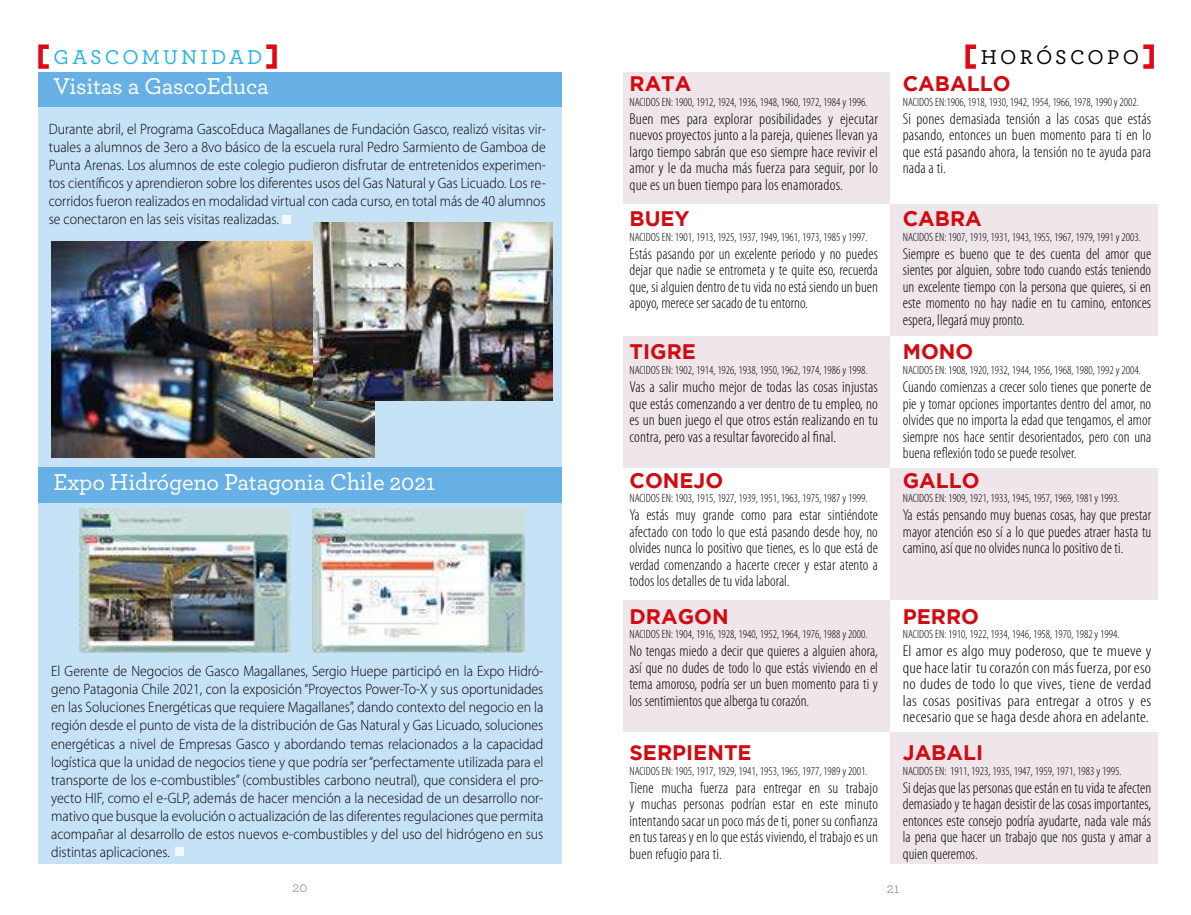
<style>
.page{position:relative;width:1191px;height:915px;background:#fff}
.page>*{position:absolute;margin:0;border:0;box-sizing:border-box;transform-origin:0 0}
.t1{font:500 24px "Archer";letter-spacing:-.01em;color:#fff}
.t2{font:700 21px "Gotham";color:#d20a11}
.t3{font:500 21px "Archer";letter-spacing:.155em;color:#26b3e8}
.t4{font:500 21px "Archer";letter-spacing:.155em;color:#000}
.t5{font:300 condensed 15.75px/16.5px "Myriad Pro";letter-spacing:.005em;color:#000;text-align:justify}
.t6{font:300 condensed 15.75px/16.5px "Myriad Pro";letter-spacing:.005em;color:#000;text-align:justify;scale:1.04 1}
.t7{font:300 condensed 15.75px/16.5px "Myriad Pro";letter-spacing:.005em;color:#000;text-align:justify;scale:1.12 1}
.t8{font:300 15px/18px "Myriad Pro";color:#000;text-align:justify;scale:.92 1}
.t9{font:300 15px "Archer";color:#6d6d6c}
.t10{font:300 condensed 12px "Myriad Pro";color:#000}
</style>
<div class="page">
<div style="left:623px;top:72px;width:267px;height:132px;background:#efe6eb"></div>
<div style="left:623px;top:336px;width:267px;height:132px;background:#efe6eb"></div>
<div style="left:623px;top:600px;width:267px;height:131px;background:#efe6eb"></div>
<div style="left:629px;top:468px;width:264px;height:133px;background:#fff"></div>
<div style="left:890px;top:204px;width:268px;height:132px;background:#efe6eb"></div>
<div style="left:890px;top:468px;width:268px;height:131px;background:#efe6eb"></div>
<div style="left:890px;top:731px;width:268px;height:132px;background:#efe6eb"></div>
<div style="left:965px;top:44px;width:13px;height:25px;border:4px solid #e30613"></div>
<div style="left:1141px;top:44px;width:12px;height:25px;border:4px solid #e30613"></div>
<div style="left:38px;top:72px;width:523px;height:791px;background:#c6e2f7"></div>
<div style="left:38px;top:72px;width:523px;height:35px;background:#67b0e6"></div>
<div style="left:38px;top:467px;width:523px;height:35px;background:#67b0e6"></div>
<div style="left:38px;top:44px;width:13px;height:25px;border:4px solid #e30613"></div>
<div style="left:264px;top:44px;width:13px;height:25px;border:4px solid #e30613"></div>
<div style="left:282px;top:216px;width:8px;height:8px;background:#f2f8fd"></div>
<img style="left:51px;top:242px;width:323px;height:215px">
<div style="left:175px;top:847px;width:9px;height:8px;background:#f2f8fd"></div>
<img style="left:79px;top:508px;width:211px;height:144px">
<img style="left:312px;top:508px;width:212px;height:144px">
<img style="left:314px;top:222px;width:238px;height:178px">
<h2 class="t3" style="left:54px;top:41px;width:210px">GASCOMUNIDAD</h2>
<h1 class="t1" style="left:54px;top:68px;width:217px">Visitas a GascoEduca</h1>
<p class="t8" style="left:49px;top:120px;width:542px">Durante abril, el Programa GascoEduca Magallanes de Fundación Gasco, realizó visitas vir&shy;tuales a alumnos de 3ero a 8vo básico de la escuela rural Pedro Sarmiento de Gamboa de Punta Arenas. Los alumnos de este colegio pudieron disfrutar de entretenidos experimen&shy;tos científicos y aprendieron sobre los diferentes usos del Gas Natural y Gas Licuado. Los re&shy;corridos fueron realizados en modalidad virtual con cada curso, en total más de 40 alumnos se conectaron en las seis visitas realizadas.</p>
<h1 class="t1" style="left:54px;top:464px;width:384px">Expo Hidrógeno Patagonia Chile 2021</h1>
<p class="t8" style="left:51px;top:662px;width:536px">El Gerente de Negocios de Gasco Magallanes, Sergio Huepe participó en la Expo Hidró&shy;geno Patagonia Chile 2021, con la exposición “Proyectos Power-To-X y sus oportunidades en las Soluciones Energéticas que requiere Magallanes”, dando contexto del negocio en la región desde el punto de vista de la distribución de Gas Natural y Gas Licuado, soluciones energéticas a nivel de Empresas Gasco y abordando temas relacionados a la capacidad logística que la unidad de negocios tiene y que podría ser “perfectamente utilizada para el transporte de los e-combustibles” (combustibles carbono neutral), que considera el pro&shy;yecto HIF, como el e-GLP, además de hacer mención a la necesidad de un desarrollo nor&shy;mativo que busque la evolución o actualización de las diferentes regulaciones que permita acompañar al desarrollo de estos nuevos e-combustibles y del uso del hidrógeno en sus distintas aplicaciones.</p>
<h2 class="t4" style="left:980px;top:41px;width:160px">HORÓSCOPO</h2>
<h2 class="t2" style="left:629px;top:71px;width:63px">RATA</h2>
<h2 class="t2" style="left:902px;top:71px;width:109px">CABALLO</h2>
<p class="t10" style="left:629px;top:95px;width:239px">NACIDOS EN: 1900, 1912, 1924, 1936, 1948, 1960, 1972, 1984 y 1996.</p>
<p class="t10" style="left:902px;top:95px;width:237px">NACIDOS EN:1906, 1918, 1930, 1942, 1954, 1966, 1978, 1990 y 2002.</p>
<p class="t6" style="left:629px;top:110px;width:240px">Buen mes para explorar posibilidades y ejecutar nuevos proyectos junto a la pareja, quienes llevan ya largo tiempo sabrán que eso siempre hace revivir el amor y le da mucha más fuerza para seguir, por lo que es un buen tiempo para los enamorados.</p>
<p class="t5" style="left:902px;top:110px;width:250px">Si pones demasiada tensión a las cosas que estás pasando, entonces un buen momento para ti en lo que está pasando ahora, la tensión no te ayuda para nada a ti.</p>
<h2 class="t2" style="left:629px;top:206px;width:62px">BUEY</h2>
<h2 class="t2" style="left:902px;top:206px;width:81px">CABRA</h2>
<p class="t10" style="left:629px;top:230px;width:239px">NACIDOS EN: 1901, 1913, 1925, 1937, 1949, 1961, 1973, 1985 y 1997.</p>
<p class="t10" style="left:902px;top:230px;width:239px">NACIDOS EN: 1907, 1919, 1931, 1943, 1955, 1967, 1979, 1991 y 2003.</p>
<p class="t5" style="left:629px;top:245px;width:250px">Estás pasando por un excelente periodo y no puedes dejar que nadie se entrometa y te quite eso, recuerda que, si alguien dentro de tu vida no está siendo un buen apoyo, merece ser sacado de tu entorno.</p>
<p class="t5" style="left:902px;top:245px;width:250px">Siempre es bueno que te des cuenta del amor que sientes por alguien, sobre todo cuando estás teniendo un excelente tiempo con la persona que quieres, si en este momento no hay nadie en tu camino, entonces espera, llegará muy pronto.</p>
<h2 class="t2" style="left:629px;top:339px;width:68px">TIGRE</h2>
<h2 class="t2" style="left:902px;top:339px;width:72px">MONO</h2>
<p class="t10" style="left:629px;top:363px;width:239px">NACIDOS EN: 1902, 1914, 1926, 1938, 1950, 1962, 1974, 1986 y 1998.</p>
<p class="t10" style="left:902px;top:363px;width:239px">NACIDOS EN: 1908, 1920, 1932, 1944, 1956, 1968, 1980, 1992 y 2004.</p>
<p class="t5" style="left:629px;top:379px;width:250px">Vas a salir mucho mejor de todas las cosas injustas que estás comenzando a ver dentro de tu empleo, no es un buen juego el que otros están realizando en tu contra, pero vas a resultar favorecido al final.</p>
<p class="t5" style="left:902px;top:379px;width:250px">Cuando comienzas a crecer solo tienes que ponerte de pie y tomar opciones importantes dentro del amor, no olvides que no importa la edad que tengamos, el amor siempre nos hace sentir desorientados, pero con una buena reflexión todo se puede resolver.</p>
<h2 class="t2" style="left:629px;top:468px;width:95px">CONEJO</h2>
<h2 class="t2" style="left:902px;top:468px;width:78px">GALLO</h2>
<p class="t10" style="left:629px;top:491px;width:239px">NACIDOS EN: 1903, 1915, 1927, 1939, 1951, 1963, 1975, 1987 y 1999.</p>
<p class="t10" style="left:902px;top:491px;width:218px">NACIDOS EN: 1909, 1921, 1933, 1945, 1957, 1969, 1981 y 1993.</p>
<p class="t5" style="left:629px;top:507px;width:250px">Ya estás muy grande como para estar sintiéndote afectado con todo lo que está pasando desde hoy, no olvides nunca lo positivo que tienes, es lo que está de verdad comenzando a hacerte crecer y estar atento a todos los detalles de tu vida laboral.</p>
<p class="t5" style="left:902px;top:507px;width:250px">Ya estás pensando muy buenas cosas, hay que prestar mayor atención eso sí a lo que puedes atraer hasta tu camino, así que no olvides nunca lo positivo de ti.</p>
<h2 class="t2" style="left:629px;top:603px;width:101px">DRAGON</h2>
<h2 class="t2" style="left:902px;top:603px;width:78px">PERRO</h2>
<p class="t10" style="left:629px;top:627px;width:239px">NACIDOS EN: 1904, 1916, 1928, 1940, 1952, 1964, 1976, 1988 y 2000.</p>
<p class="t10" style="left:902px;top:627px;width:218px">NACIDOS EN: 1910, 1922, 1934, 1946, 1958, 1970, 1982 y 1994.</p>
<p class="t5" style="left:629px;top:643px;width:250px">No tengas miedo a decir que quieres a alguien ahora, así que no dudes de todo lo que estás viviendo en el tema amoroso, podría ser un buen momento para ti y los sentimientos que alberga tu corazón.</p>
<p class="t7" style="left:902px;top:643px;width:223px">El amor es algo muy poderoso, que te mueve y que hace latir tu corazón con más fuerza, por eso no dudes de todo lo que vives, tiene de verdad las cosas positivas para entregar a otros y es necesario que se haga desde ahora en adelante.</p>
<h2 class="t2" style="left:629px;top:740px;width:124px">SERPIENTE</h2>
<h2 class="t2" style="left:902px;top:740px;width:82px">JABALI</h2>
<p class="t10" style="left:629px;top:763px;width:239px">NACIDOS EN: 1905, 1917, 1929, 1941, 1953, 1965, 1977, 1989 y 2001.</p>
<p class="t10" style="left:902px;top:763px;width:220px">NACIDOS EN: 1911, 1923, 1935, 1947, 1959, 1971, 1983 y 1995.</p>
<p class="t5" style="left:629px;top:779px;width:250px">Tiene mucha fuerza para entregar en su trabajo y muchas personas podrían estar en este minuto intentando sacar un poco más de ti, poner su confianza en tus tareas y en lo que estás viviendo, el trabajo es un buen refugio para ti.</p>
<p class="t5" style="left:902px;top:779px;width:250px">Si dejas que las personas que están en tu vida te afecten demasiado y te hagan desistir de las cosas importantes, entonces este consejo podría ayudarte, nada vale más la pena que hacer un trabajo que nos gusta y amar a quien queremos.</p>
<p class="t9" style="left:292px;top:877px;width:16px">20</p>
<p class="t9" style="left:887px;top:877px;width:14px">21</p>
</div>
